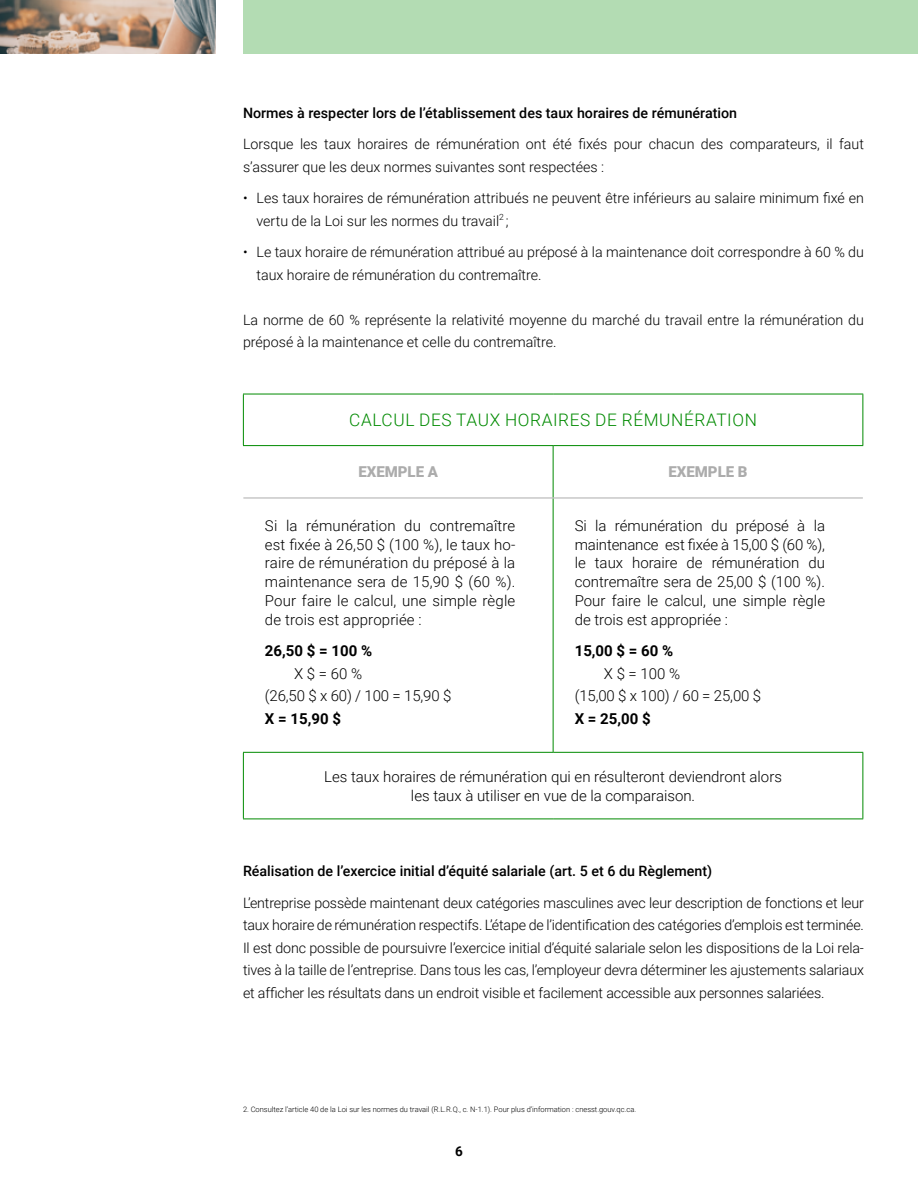
<style>
.page{position:relative;width:918px;height:1188px;background:#fff}
.page>*{position:absolute;margin:0;border:0;box-sizing:border-box;transform-origin:0 0}
.ABR_3-Ville{font:300 17.25px "Roboto";letter-spacing:.035em;color:#008a00}
.ABR_3-Ville-2{font:300 15px/18.8px "Roboto";color:#000;text-align:justify}
.ABR_3-Ville-3{font:700 15px "Roboto";color:#000}
.ABR_3-Ville-4{font:900 15px "Roboto";color:#acacac}
._1-Texte_courant{font:300 14.25px/22.5px "Roboto";color:#000}
._1-Texte_courant-2{font:500 14.25px "Roboto";color:#000}
.t1{font:700 13.5px "Roboto";color:#000}
._1-Texte_courant-3{font:300 7.5px "Roboto";color:#000}
</style>
<div class="page">
<hr style="left:243px;top:394px;width:310px;height:1px;background:#008a00">
<hr style="left:243px;top:394px;width:1px;height:51px;background:#008a00">
<hr style="left:553px;top:394px;width:310px;height:1px;background:#008a00">
<hr style="left:862px;top:394px;width:1px;height:51px;background:#008a00">
<hr style="left:243px;top:445px;width:310px;height:1px;background:#008a00">
<hr style="left:553px;top:445px;width:310px;height:1px;background:#008a00">
<hr style="left:243px;top:752px;width:310px;height:1px;background:#008a00">
<hr style="left:243px;top:753px;width:1px;height:66px;background:#008a00">
<hr style="left:553px;top:752px;width:310px;height:1px;background:#008a00">
<hr style="left:862px;top:753px;width:1px;height:66px;background:#008a00">
<hr style="left:243px;top:819px;width:310px;height:1px;background:#008a00">
<hr style="left:553px;top:819px;width:310px;height:1px;background:#008a00">
<hr style="left:553px;top:498px;width:1px;height:254px;background:#008a00">
<hr style="left:553px;top:446px;width:1px;height:52px;background:#008a00">
<hr style="left:243px;top:498px;width:310px;height:1px;background:#acacac">
<hr style="left:553px;top:498px;width:310px;height:1px;background:#acacac">
<img style="left:0;top:0;width:216px;height:54px">
<div style="left:243px;top:0;width:675px;height:54px;background:#b3dcb3"></div>
<p class="_1-Texte_courant-2" style="left:243px;top:103px;width:496px">Normes à respecter lors de l’établissement des taux horaires de rémunération</p>
<p class="_1-Texte_courant" style="left:243px;top:132px;width:622px">Lorsque les taux horaires de rémunération ont été fixés pour chacun des comparateurs, il faut s’assurer que les deux normes suivantes sont respectées :</p>
<p class="_1-Texte_courant" style="left:256px;top:186px;width:609px;text-indent:-14px">• Les taux horaires de rémunération attribués ne peuvent être inférieurs au salaire minimum fixé en vertu de la Loi sur les normes du travail<sup>2</sup> ;</p>
<p class="_1-Texte_courant" style="left:256px;top:240px;width:609px;text-indent:-14px">• Le taux horaire de rémunération attribué au préposé à la maintenance doit correspondre à 60 % du taux horaire de rémunération du contremaître.</p>
<p class="_1-Texte_courant" style="left:243px;top:308px;width:623px">La norme de 60 % représente la relativité moyenne du marché du travail entre la rémunération du préposé à la maintenance et celle du contremaître.</p>
<p class="ABR_3-Ville" style="left:349px;top:408px;width:409px">CALCUL DES TAUX HORAIRES DE RÉMUNÉRATION</p>
<p class="ABR_3-Ville-4" style="left:358px;top:461px;width:81px">EXEMPLE A</p>
<p class="ABR_3-Ville-4" style="left:668px;top:461px;width:81px">EXEMPLE B</p>
<p class="ABR_3-Ville-2" style="left:265px;top:516px;width:252px">Si la rémunération du contremaître est fixée à 26,50 $ (100 %), le taux ho&shy;raire de rémunération du préposé à la maintenance sera de 15,90 $ (60 %).<br>Pour faire le calcul, une simple règle de trois est appropriée :</p>
<p class="ABR_3-Ville-3" style="left:265px;top:640px;width:109px">26,50 $ = 100 %</p>
<p class="ABR_3-Ville-2" style="left:294px;top:663px;width:70px">X $ = 60 %</p>
<p class="ABR_3-Ville-2" style="left:265px;top:686px;width:188px">(26,50 $ x 60) / 100 = 15,90 $</p>
<p class="ABR_3-Ville-3" style="left:265px;top:708px;width:78px">X = 15,90 $</p>
<p class="ABR_3-Ville-2" style="left:575px;top:516px;width:252px">Si la rémunération du préposé à la maintenance est fixée à 15,00 $ (60 %), le taux horaire de rémunération du contremaître sera de 25,00 $ (100 %).<br>Pour faire le calcul, une simple règle de trois est appropriée :</p>
<p class="ABR_3-Ville-3" style="left:575px;top:640px;width:100px">15,00 $ = 60 %</p>
<p class="ABR_3-Ville-2" style="left:604px;top:663px;width:78px">X $ = 100 %</p>
<p class="ABR_3-Ville-2" style="left:575px;top:686px;width:188px">(15,00 $ x 100) / 60 = 25,00 $</p>
<p class="ABR_3-Ville-3" style="left:575px;top:708px;width:78px">X = 25,00 $</p>
<p class="ABR_3-Ville-2" style="left:324px;top:767px;width:459px;text-align:center">Les taux horaires de rémunération qui en résulteront deviendront alors les taux à utiliser en vue de la comparaison.</p>
<p class="_1-Texte_courant-2" style="left:243px;top:861px;width:471px">Réalisation de l’exercice initial d’équité salariale (art. 5 et 6 du Règlement)</p>
<p class="_1-Texte_courant" style="left:243px;top:891px;width:622px;text-align:justify">L’entreprise possède maintenant deux catégories masculines avec leur description de fonctions et leur taux horaire de rémunération respectifs. L’étape de l’identification des catégories d’emplois est terminée.<br>Il est donc possible de poursuivre l’exercice initial d’équité salariale selon les dispositions de la Loi rela&shy;tives à la taille de l’entreprise. Dans tous les cas, l’employeur devra déterminer les ajustements salariaux et afficher les résultats dans un endroit visible et facilement accessible aux personnes salariées.</p>
<p class="_1-Texte_courant-3" style="left:243px;top:1104px;width:395px">2. Consultez l’article 40 de la Loi sur les normes du travail (R.L.R.Q., c. N-1.1). Pour plus d’information : cnesst.gouv.qc.ca.</p>
<p class="t1" style="left:455px;top:1141px;width:9px">6</p>
</div>
